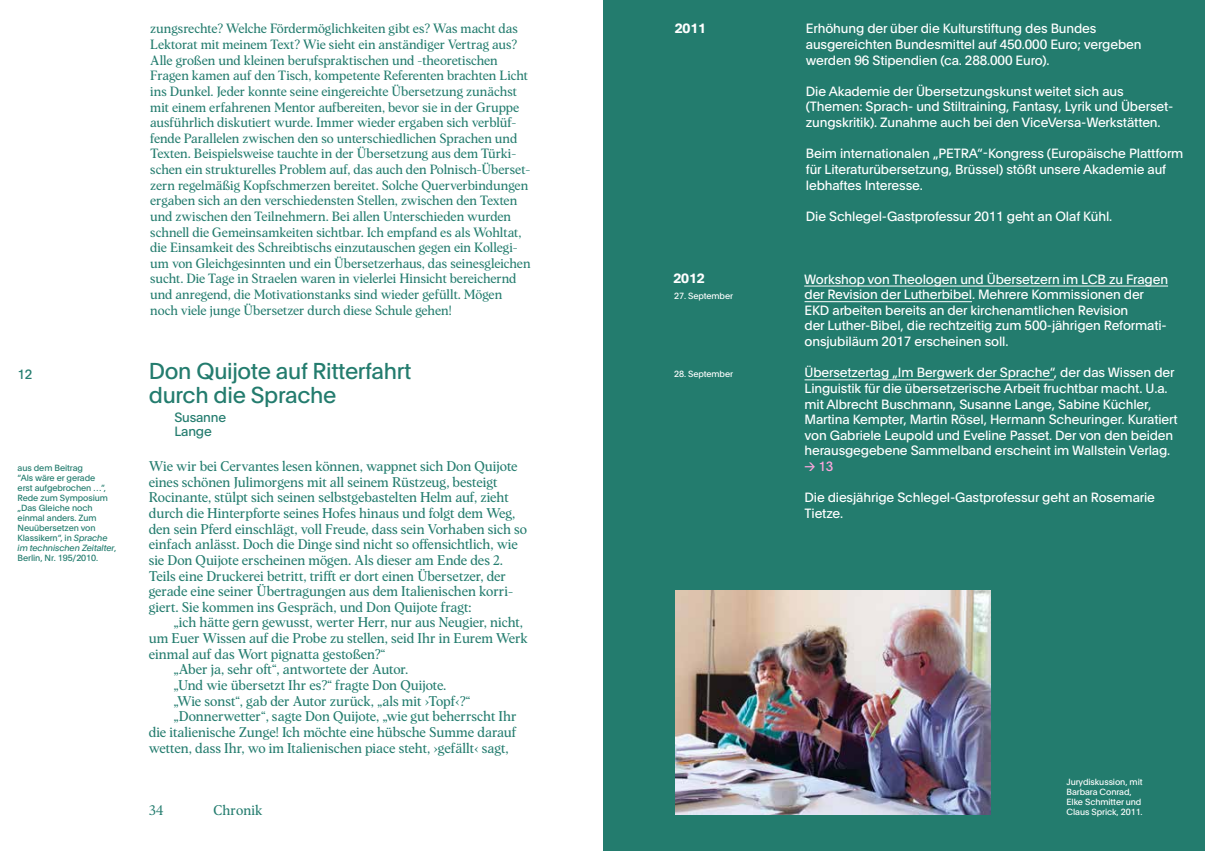
<style>
.page{position:relative;width:1205px;height:851px;background:#fff}
.page>*{position:absolute;margin:0;border:0;box-sizing:border-box;transform-origin:0 0}
.t1{font:22.5px/23.8px "Plain";letter-spacing:-.015em;color:#237c6e}
.t2{font:13.75px/15.6px "Albra Text";letter-spacing:-.01em;color:#237c6e}
.t3{font:13.12px/15.6px "Albra Text";letter-spacing:-.01em;color:#237c6e}
.t4{font:13.12px/15.6px "Plain";letter-spacing:-.01em;color:#fff}
.t5{font:13.12px/13.8px "Plain";letter-spacing:-.015em;color:#237c6e}
.t6{font:700 13.12px "Plain";letter-spacing:-.01em;color:#fff}
.t7{font:13.12px "Plain";color:#fca6dd}
.t8{font:8.75px/10px "Plain";letter-spacing:-.01em;color:#237c6e}
.t9{font:8.75px/10px "Plain";letter-spacing:-.01em;color:#fff}
.s1{font-style:italic}
</style>
<div class="page">
<div style="left:603px;top:0;width:602px;height:850px;background:#237c6e"></div>
<hr style="left:804px;top:285px;width:364px;height:1px;background:#fff">
<hr style="left:804px;top:301px;width:168px;height:1px;background:#fff">
<hr style="left:804px;top:379px;width:250px;height:1px;background:#fff">
<img style="left:675px;top:590px;width:315px;height:224px">
<p class="t3" style="left:150px;top:20px;width:382px">zungsrechte? Welche Fördermöglichkeiten gibt es? Was macht das Lektorat mit meinem Text? Wie sieht ein anständiger Vertrag aus?<br>Alle großen und kleinen berufspraktischen und -theoretischen Fragen kamen auf den Tisch, kompetente Referenten brachten Licht ins Dunkel. Jeder konnte seine eingereichte Übersetzung zunächst mit einem erfahrenen Mentor aufbereiten, bevor sie in der Gruppe ausführlich diskutiert wurde. Immer wieder ergaben sich verblüf&shy;fende Parallelen zwischen den so unterschiedlichen Sprachen und Texten. Beispielsweise tauchte in der Übersetzung aus dem Türki&shy;schen ein strukturelles Problem auf, das auch den Polnisch-Überset&shy;zern regelmäßig Kopfschmerzen bereitet. Solche Querverbindungen ergaben sich an den verschiedensten Stellen, zwischen den Texten und zwischen den Teilnehmern. Bei allen Unterschieden wurden schnell die Gemeinsamkeiten sichtbar. Ich empfand es als Wohltat, die Einsamkeit des Schreibtischs einzutauschen gegen ein Kollegi&shy;um von Gleichgesinnten und ein Übersetzerhaus, das seinesgleichen sucht. Die Tage in Straelen waren in vielerlei Hinsicht bereichernd und anregend, die Motivationstanks sind wieder gefüllt. Mögen noch viele junge Übersetzer durch diese Schule gehen!</p>
<p class="t5" style="left:18px;top:367px;width:16px">12</p>
<h1 class="t1" style="left:149px;top:358px;width:264px">Don Quijote auf Ritterfahrt durch die Sprache</h1>
<p class="t8" style="left:18px;top:462px;width:100px">aus dem Beitrag<br>“Als wäre er gerade<br>erst aufgebrochen …”,<br>Rede zum Symposium „Das Gleiche noch einmal anders. Zum<br>Neuübersetzen von<br>Klassikern“, in <span class="s1">Sprache im technischen Zeitalter</span>,<br>Berlin, Nr. 195/2010.</p>
<p class="t5" style="left:174px;top:410px;width:53px">Susanne<br>Lange</p>
<p class="t2" style="left:149px;top:457px;width:380px">Wie wir bei Cervantes lesen können, wappnet sich Don Quijote eines schönen Julimorgens mit all seinem Rüstzeug, besteigt Rocinante, stülpt sich seinen selbstgebastelten Helm auf, zieht durch die Hinterpforte seines Hofes hinaus und folgt dem Weg, den sein Pferd einschlägt, voll Freude, dass sein Vorhaben sich so einfach anlässt. Doch die Dinge sind nicht so offensichtlich, wie sie Don Quijote erscheinen mögen. Als dieser am Ende des 2.<br>Teils eine Druckerei betritt, trifft er dort einen Übersetzer, der gerade eine seiner Übertragungen aus dem Italienischen korri&shy;giert. Sie kommen ins Gespräch, und Don Quijote fragt:</p>
<p class="t2" style="left:174px;top:613px;width:351px">„ich hätte gern gewusst, werter Herr, nur aus Neugier, nicht,</p>
<p class="t2" style="left:149px;top:629px;width:381px">um Euer Wissen auf die Probe zu stellen, seid Ihr in Eurem Werk</p>
<p class="t2" style="left:149px;top:645px;width:238px">einmal auf das Wort pignatta gestoßen?“</p>
<p class="t2" style="left:174px;top:660px;width:236px">„Aber ja, sehr oft“, antwortete der Autor.</p>
<p class="t2" style="left:174px;top:676px;width:274px">„Und wie übersetzt Ihr es?“ fragte Don Quijote.</p>
<p class="t2" style="left:174px;top:692px;width:298px">„Wie sonst“, gab der Autor zurück, „als mit ›Topf‹?“</p>
<p class="t2" style="left:174px;top:707px;width:345px">„Donnerwetter“, sagte Don Quijote, „wie gut beherrscht Ihr</p>
<p class="t2" style="left:149px;top:723px;width:369px">die italienische Zunge! Ich möchte eine hübsche Summe darauf</p>
<p class="t2" style="left:149px;top:738px;width:361px">wetten, dass Ihr, wo im Italienischen piace steht, ›gefällt‹ sagt,</p>
<p class="t2" style="left:149px;top:801px;width:16px">34</p>
<p class="t2" style="left:213px;top:801px;width:51px">Chronik</p>
<p class="t6" style="left:675px;top:19px;width:33px">2011</p>
<p class="t6" style="left:673px;top:269px;width:33px">2012</p>
<p class="t9" style="left:674px;top:290px;width:60px">27. September</p>
<p class="t9" style="left:674px;top:369px;width:60px">28. September</p>
<p class="t4" style="left:806px;top:20px;width:337px">Erhöhung der über die Kulturstiftung des Bundes ausgereichten Bundesmittel auf 450.000 Euro; vergeben werden 96 Stipendien (ca. 288.000 Euro).</p>
<p class="t4" style="left:806px;top:83px;width:369px">Die Akademie der Übersetzungskunst weitet sich aus (Themen: Sprach- und Stiltraining, Fantasy, Lyrik und Überset&shy;zungskritik). Zunahme auch bei den ViceVersa-Werkstätten.</p>
<p class="t4" style="left:806px;top:145px;width:379px">Beim internationalen „PETRA“-Kongress (Europäische Plattform für Literaturübersetzung, Brüssel) stößt unsere Akademie auf lebhaftes Interesse.</p>
<p class="t4" style="left:806px;top:208px;width:308px">Die Schlegel-Gastprofessur 2011 geht an Olaf Kühl.</p>
<p class="t4" style="left:804px;top:270px;width:365px">Workshop von Theologen und Übersetzern im LCB zu Fragen der Revision der Lutherbibel. Mehrere Kommissionen der EKD arbeiten bereits an der kirchenamtlichen Revision<br>der Luther-Bibel, die rechtzeitig zum 500-jährigen Reformati&shy;onsjubiläum 2017 erscheinen soll.</p>
<p class="t4" style="left:804px;top:364px;width:375px">Übersetzertag „Im Bergwerk der Sprache“, der das Wissen der Linguistik für die übersetzerische Arbeit fruchtbar macht. U.a. mit Albrecht Buschmann, Susanne Lange, Sabine Küchler, Martina Kempter, Martin Rösel, Hermann Scheuringer. Kuratiert von Gabriele Leupold und Eveline Passet. Der von den beiden herausgegebene Sammelband erscheint im Wallstein Verlag.</p>
<p class="t7" style="left:804px;top:457px;width:30px">→ 13</p>
<p class="t4" style="left:804px;top:489px;width:352px">Die diesjährige Schlegel-Gastprofessur geht an Rosemarie<br>Tietze.</p>
<p class="t9" style="left:1066px;top:776px;width:78px">Jurydiskussion, mit<br>Barbara Conrad,<br>Elke Schmitter und<br>Claus Sprick, 2011.</p>
</div>
